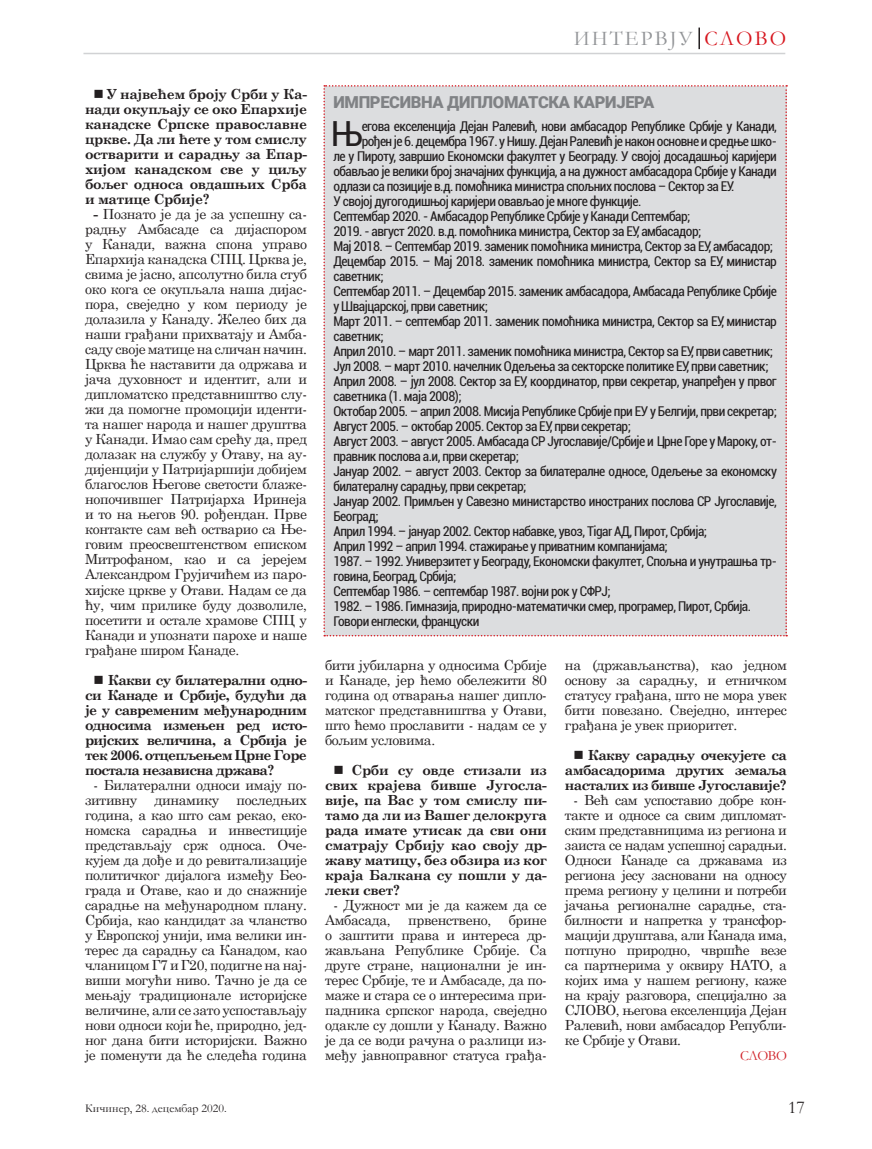
<style>
.page{position:relative;width:872px;height:1149px;background:#fff}
.page>*{position:absolute;margin:0;border:0;box-sizing:border-box;transform-origin:0 0}
.t1{font:condensed 34.65px "Roboto";color:#231f20}
.t2{font:21px "Garamond";letter-spacing:.1em;color:#939598}
.t3{font:18px "Garamond";color:#231f20}
.t4{font:900 16.5px "Roboto";letter-spacing:-.02em;color:#808285}
.t5{font:13.95px/15px "Century Schoolbook";letter-spacing:-.025em;color:#231f20;text-align:justify}
.t6{font:700 13.95px/15px "Century Schoolbook";letter-spacing:-.04em;color:#231f20;text-align:justify}
.t7{font:13.95px "Garamond";letter-spacing:-.035em;color:#d1232a}
.t8{font:condensed 13.5px "Roboto";letter-spacing:-.04em;color:#231f20}
.t9{font:12px "Garamond";color:#231f20}
.s1{font-weight:700}
.s2{color:#d7171f}
</style>
<div class="page">
<hr style="left:698px;top:28px;width:2px;height:21px;background:#231f20">
<hr style="left:83px;top:53px;width:702px;height:1px;background:#d1d2d4">
<div style="left:323px;top:85px;width:464px;height:551px;background:#dcdddf"></div>
<p class="t6" style="left:85px;top:86px;width:223px;text-indent:9px">■ У највећем броју Срби у Ка&shy;нади окупљају се око Епархије канадске Српске православне цркве. Да ли ћете у том смислу остварити и сарадњу за Епар&shy;хијом канадском све у циљу бољег односа овдашњих Срба и матице Србије?</p>
<p class="t5" style="left:85px;top:205px;width:223px;text-indent:9px"><span class="s1">-</span> Познато је да је за успешну са&shy;радњу Амбасаде са дијаспором у Канади, важна спона управо Епархија канадска СПЦ. Црква је, свима је јасно, апсолутно била стуб око кога се окупљала наша дијас&shy;пора, свеједно у ком периоду је долазила у Канаду. Желео бих да наши грађани прихватају и Амба&shy;саду своје матице на сличан начин.<br>Црква ће наставити да одржава и јача духовност и идентит, али и дипломатско представништво слу&shy;жи да помогне промоцији иденти&shy;та нашег народа и нашег друштва у Канади. Имао сам срећу да, пред долазак на службу у Отаву, на ау&shy;дијенцији у Патријаршији добијем благослов Његове светости блаже&shy;нопочившег Патријарха Иринеја и то на његов 90. рођендан. Прве контакте сам већ остварио са Ње&shy;говим преосвештенством еписком Митрофаном, као и са јерејем Александром Грујичићем из паро&shy;хијске цркве у Отави. Надам се да ћу, чим прилике буду дозволиле, посетити и остале храмове СПЦ у Канади и упознати парохе и наше грађане широм Канаде.</p>
<p class="t6" style="left:85px;top:671px;width:223px;text-indent:9px">■ Какви су билатерални одно&shy;си Канаде и Србије, будући да је у савременим међународним односима измењен ред исто&shy;ријских величина, а Србија је тек 2006. отцепљењем Црне Горе постала независна држава?</p>
<p class="t5" style="left:85px;top:775px;width:223px;text-indent:9px">- Билатерални односи имају по&shy;зитивну динамику последњих година, а као што сам рекао, еко&shy;номска сарадња и инвестиције представљају срж односа. Оче&shy;кујем да дође и до ревитализације политичког дијалога између Бео&shy;града и Отаве, као и до снажније сарадње на међународном плану.<br>Србија, као кандидат за чланство у Европској унији, има велики ин&shy;терес да сарадњу са Канадом, као чланицом Г7 и Г20, подигне на нај&shy;виши могући ниво. Тачно је да се мењају традиционале историјске величине, али се зато успостављају нови односи који ће, природно, јед&shy;ног дана бити историјски. Важно је поменути да ће следећа година</p>
<p class="t9" style="left:85px;top:1099px;width:143px">Кичинер, 28. децембар 2020.</p>
<h2 class="t2" style="left:573px;top:25px;width:214px">ИНТЕРВЈУ <span class="s2">СЛОВО</span></h2>
<p class="t4" style="left:333px;top:90px;width:322px">ИМПРЕСИВНА ДИПЛОМАТСКА КАРИЈЕРА</p>
<h1 class="t1" style="left:331px;top:110px;width:33px">Њ</h1>
<p class="t8" style="left:362px;top:117px;width:416px">егова екселенција Дејан Ралевић, нови амбасадор Републике Србије у Канади,</p>
<p class="t8" style="left:362px;top:132px;width:417px">рођен је 6. децембра 1967. у Нишу. Дејан Ралевић је након основне и средње шко-</p>
<p class="t8" style="left:333px;top:147px;width:445px">ле у Пироту, завршио Економски факултет у Београду. У својој досадашњој каријери</p>
<p class="t8" style="left:333px;top:162px;width:445px">обављао је велики број значајних функција, а на дужност амбасадора Србије у Канади</p>
<p class="t8" style="left:333px;top:177px;width:402px">одлази са позиције в.д. помоћника министра спољних послова – Сектор за ЕУ.</p>
<p class="t8" style="left:333px;top:192px;width:309px">У својој дугогодишњој каријери овављао је многе функције.</p>
<p class="t8" style="left:333px;top:207px;width:358px">Септембар 2020. - Амбасадор Републике Србије у Канади Септембар;</p>
<p class="t8" style="left:333px;top:222px;width:369px">2019. - август 2020. в.д. помоћника министра, Сектор за ЕУ, амбасадор;</p>
<p class="t8" style="left:333px;top:237px;width:441px">Мај 2018. – Септембар 2019. заменик помоћника министра, Сектор за ЕУ, амбасадор;</p>
<p class="t8" style="left:333px;top:252px;width:445px">Децембар 2015. – Мај 2018. заменик помоћника министра, Сектор ѕа ЕУ, министар</p>
<p class="t8" style="left:333px;top:267px;width:52px">саветник;</p>
<p class="t8" style="left:333px;top:282px;width:445px">Септембар 2011. – Децембар 2015. заменик амбасадора, Амбасада Републике Србије</p>
<p class="t8" style="left:333px;top:297px;width:156px">у Швајцарској, први саветник;</p>
<p class="t8" style="left:333px;top:312px;width:445px">Март 2011. – септембар 2011. заменик помоћника министра, Сектор ѕа ЕУ, министар</p>
<p class="t8" style="left:333px;top:327px;width:52px">саветник;</p>
<p class="t8" style="left:333px;top:342px;width:441px">Април 2010. – март 2011. заменик помоћника министра, Сектор ѕа ЕУ, први саветник;</p>
<p class="t8" style="left:333px;top:357px;width:436px">Јул 2008. – март 2010. начелник Одељења за секторске политике ЕУ, први саветник;</p>
<p class="t8" style="left:333px;top:372px;width:445px">Април 2008. – јул 2008. Сектор за ЕУ, координатор, први секретар, унапређен у првог</p>
<p class="t8" style="left:333px;top:387px;width:130px">саветника (1. маја 2008);</p>
<p class="t8" style="left:333px;top:402px;width:445px">Октобар 2005. – април 2008. Мисија Републике Србије при ЕУ у Белгији, први секретар;</p>
<p class="t8" style="left:333px;top:417px;width:299px">Август 2005. – октобар 2005. Сектор за ЕУ, први секретар;</p>
<p class="t8" style="left:333px;top:432px;width:445px">Август 2003. – август 2005. Амбасада СР Југославије/Србије и Црне Горе у Мароку, от-</p>
<p class="t8" style="left:333px;top:447px;width:187px">правник послова а.и, први скеретар;</p>
<p class="t8" style="left:333px;top:462px;width:445px">Јануар 2002. – август 2003. Сектор за билатералне односе, Одељење за економску</p>
<p class="t8" style="left:333px;top:477px;width:194px">билатералну сарадњу, први секретар;</p>
<p class="t8" style="left:333px;top:492px;width:445px">Јануар 2002. Примљен у Савезно министарство иностраних послова СР Југославије,</p>
<p class="t8" style="left:333px;top:507px;width:47px">Београд;</p>
<p class="t8" style="left:333px;top:522px;width:375px">Април 1994. – јануар 2002. Сектор набавке, увоз, Tigar АД, Пирот, Србија;</p>
<p class="t8" style="left:333px;top:537px;width:336px">Април 1992 – април 1994. стажирање у приватним компанијама;</p>
<p class="t8" style="left:333px;top:552px;width:445px">1987. – 1992. Универзитет у Београду, Економски факултет, Спољна и унутрашња тр-</p>
<p class="t8" style="left:333px;top:567px;width:124px">говина, Београд, Србија;</p>
<p class="t8" style="left:333px;top:582px;width:279px">Септембар 1986. – септембар 1987. војни рок у СФРЈ;</p>
<p class="t8" style="left:333px;top:597px;width:419px">1982. – 1986. Гимназија, природно-математички смер, програмер, Пирот, Србија.</p>
<p class="t8" style="left:333px;top:612px;width:147px">Говори енглески, француски</p>
<p class="t5" style="left:325px;top:655px;width:223px">бити јубиларна у односима Србије и Канаде, јер ћемо обележити 80 година од отварања нашег дипло&shy;матског представништва у Отави, што ћемо прославити - надам се у бољим условима.</p>
<p class="t6" style="left:325px;top:761px;width:223px;text-indent:9px">■ Срби су овде стизали из свих крајева бивше Југосла&shy;вије, па Вас у том смислу пи&shy;тамо да ли из Вашег делокруга рада имате утисак да сви они сматрају Србију као своју др&shy;жаву матицу, без обзира из ког краја Балкана су пошли у да&shy;леки свет?</p>
<p class="t5" style="left:325px;top:895px;width:223px;text-indent:9px">- Дужност ми је да кажем да се<br>Амбасада,</p>
<p class="t5" style="left:325px;top:910px;width:223px;text-indent:184px">брине о заштити права и интереса др&shy;жављана Републике Србије. Са друге стране, национални је ин&shy;терес Србије, те и Амбасаде, да по&shy;маже и стара се о интересима при&shy;падника српског народа, свеједно одакле су дошли у Канаду. Важно је да се води рачуна о разлици из&shy;међу јавноправног статуса грађа-</p>
<p class="t5" style="left:408px;top:910px;width:85px">првенствено,</p>
<p class="t5" style="left:565px;top:655px;width:223px">на (држављанства), као једном основу за сарадњу, и етничком статусу грађана, што не мора увек бити повезано. Свеједно, интерес грађана је увек приоритет.</p>
<p class="t6" style="left:565px;top:746px;width:223px;text-indent:8px">■ Какву сарадњу очекујете са амбасадорима других земаља насталих из бивше Југославије?</p>
<p class="t5" style="left:565px;top:790px;width:223px;text-indent:9px">- Већ сам успоставио добре кон&shy;такте и односе са свим дипломат&shy;ским представницима из региона и заиста се надам успешној сарадњи.<br>Односи Канаде са државама из региона јесу засновани на односу према региону у целини и потреби јачања регионалне сарадње, ста&shy;билности и напретка у трансфор&shy;мацији друштава, али Канада има, потпуно природно, чвршће везе са партнерима у оквиру НАТО, а којих има у нашем региону, каже на крају разговора, специјално за СЛОВО, његова екселенција Дејан Ралевић, нови амбасадор Републи&shy;ке Србије у Отави.</p>
<p class="t7" style="left:740px;top:1045px;width:48px">СЛОВО</p>
<p class="t3" style="left:788px;top:1094px;width:18px">17</p>
</div>
